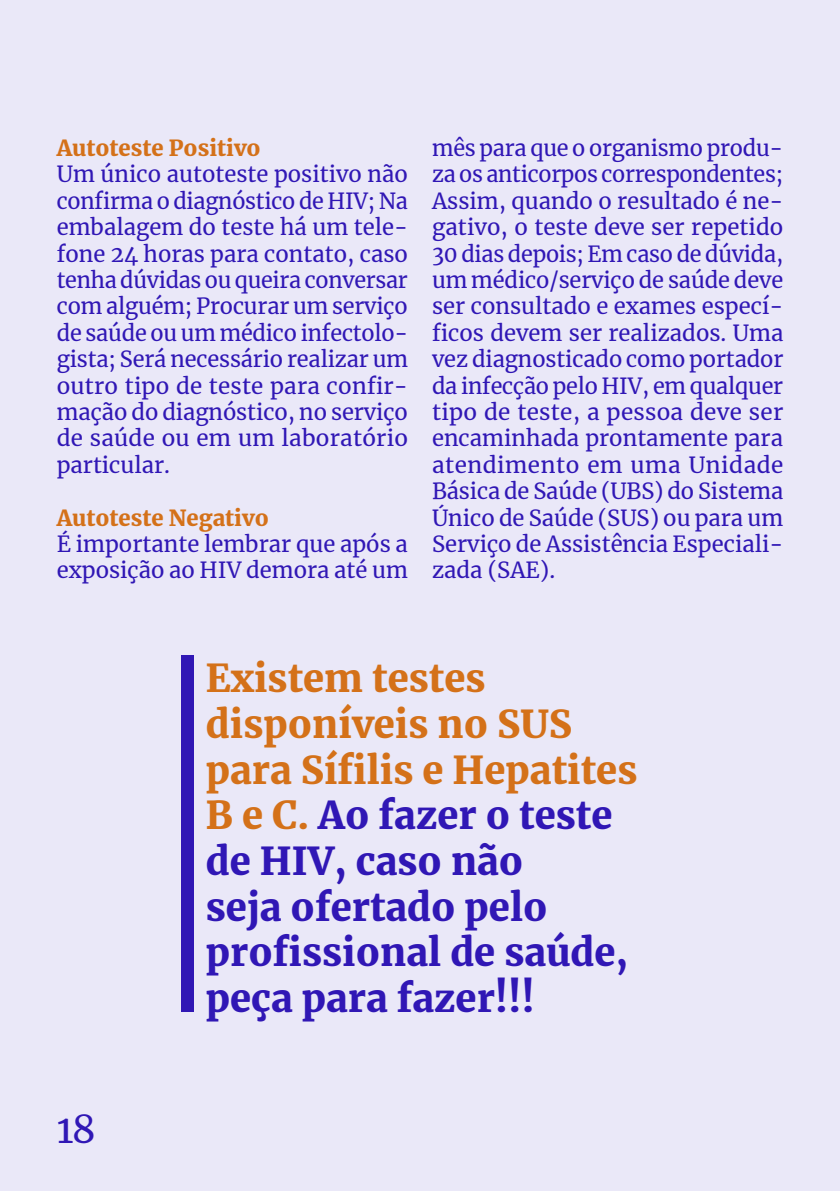
<style>
.page{position:relative;width:840px;height:1191px;background:#fff}
.page>*{position:absolute;margin:0;border:0;box-sizing:border-box;transform-origin:0 0}
.t1{font:900 38px/45.6px "Merriweather";color:#3017b5}
.t2{font:38px "Merriweather";color:#3017b5}
.t3{font:22px/26.4px "Merriweather";color:#3017b5;text-align:justify}
.t4{font:900 22px "Merriweather";color:#d47119}
.s1{color:#d47119}
</style>
<div class="page">
<div style="left:0;top:0;width:839px;height:1191px;background:#eae8f8"></div>
<div style="left:182px;top:655px;width:12px;height:356px;background:#3017b5"></div>
<p class="t4" style="left:57px;top:132px;width:205px">Autoteste Positivo</p>
<p class="t3" style="left:57px;top:160px;width:352px">Um único autoteste positivo não confirma o diagnóstico de HIV; Na embalagem do teste há um tele&shy;fone 24 horas para contato, caso tenha dúvidas ou queira conversar com alguém; Procurar um serviço de saúde ou um médico infectolo&shy;gista; Será necessário realizar um outro tipo de teste para confir&shy;mação do diagnóstico, no serviço de saúde ou em um laboratório particular.</p>
<p class="t4" style="left:57px;top:502px;width:213px">Autoteste Negativo</p>
<p class="t3" style="left:57px;top:530px;width:352px">É importante lembrar que após a exposição ao HIV demora até um</p>
<p class="t3" style="left:432px;top:134px;width:353px">mês para que o organismo produ&shy;za os anticorpos correspondentes; Assim, quando o resultado é ne&shy;gativo, o teste deve ser repetido 30 dias depois; Em caso de dúvida, um médico/serviço de saúde deve ser consultado e exames especí&shy;ficos devem ser realizados. Uma vez diagnosticado como portador da infecção pelo HIV, em qualquer tipo de teste, a pessoa deve ser encaminhada prontamente para atendimento em uma Unidade Básica de Saúde (UBS) do Sistema Único de Saúde (SUS) ou para um Serviço de Assistência Especiali&shy;zada (SAE).</p>
<h1 class="t2" style="left:57px;top:1103px;width:41px">18</h1>
<h1 class="t1" style="left:206px;top:654px;width:433px"><span class="s1">Existem testes disponíveis no SUS para Sífilis e Hepatites<br>B e C.</span> Ao fazer o teste de HIV, caso não<br>seja ofertado pelo profissional de saúde, peça para fazer!!!</h1>
</div>
